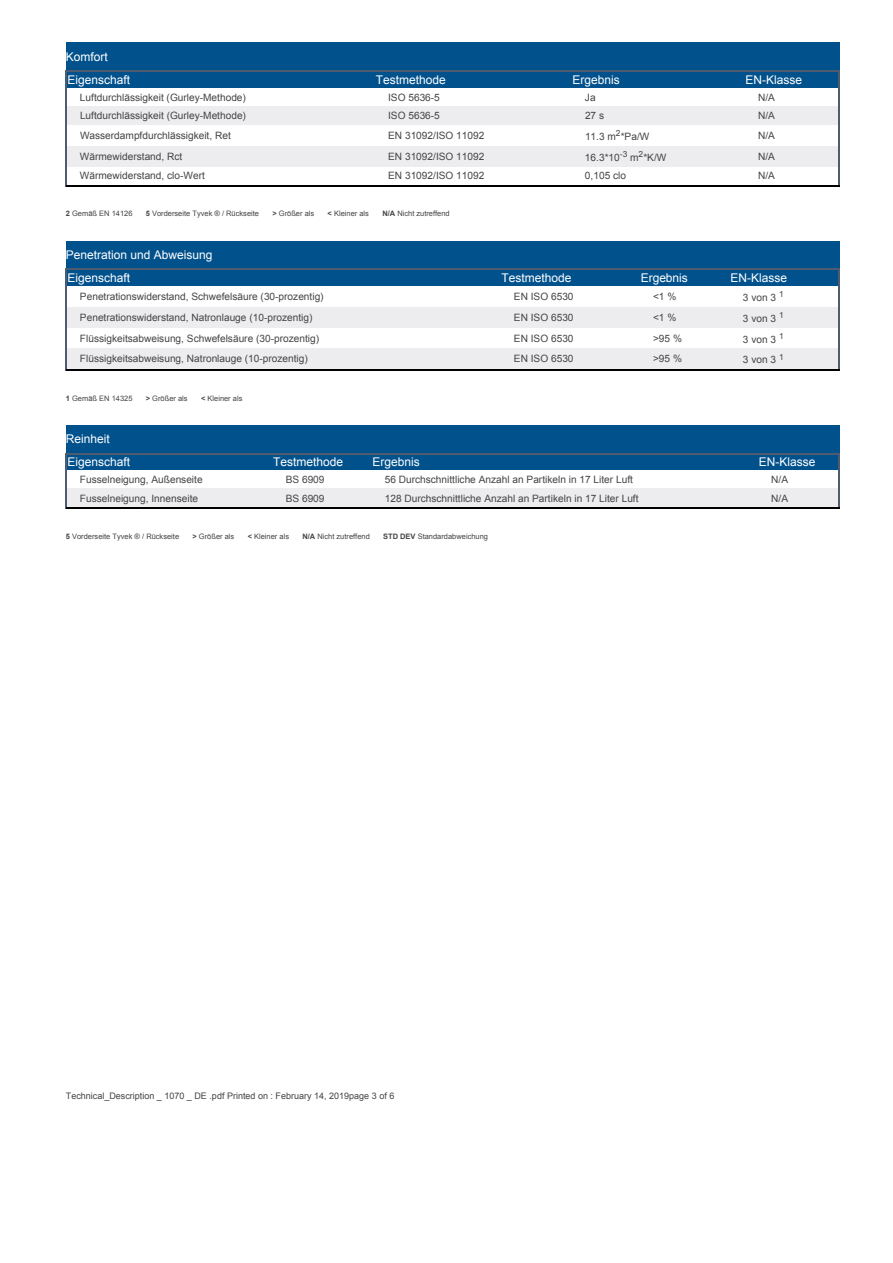
<style>
.page{position:relative;width:893px;height:1263px;background:#fff}
.page>*{position:absolute;margin:0;border:0;box-sizing:border-box;transform-origin:0 0}
.t1{font:12px/23px "Arial";color:#fff}
.t2{font:10.2px "Arial";color:#444}
.t3{font:9px "Arial";color:#444}
.t4{font:7.5px "Arial";color:#444}
.s1{font-weight:700}
</style>
<div class="page">
<div style="left:66px;top:43px;width:773px;height:28px;background:#00518c"></div>
<div style="left:66px;top:71px;width:309px;height:17px;background:#00518c"></div>
<div style="left:375px;top:71px;width:196px;height:17px;background:#00518c"></div>
<div style="left:571px;top:71px;width:173px;height:17px;background:#00518c"></div>
<div style="left:744px;top:71px;width:95px;height:17px;background:#00518c"></div>
<div style="left:66px;top:106px;width:309px;height:19px;background:#edecee"></div>
<div style="left:375px;top:106px;width:196px;height:19px;background:#edecee"></div>
<div style="left:571px;top:106px;width:173px;height:19px;background:#edecee"></div>
<div style="left:744px;top:106px;width:95px;height:19px;background:#edecee"></div>
<div style="left:66px;top:146px;width:309px;height:20px;background:#edecee"></div>
<div style="left:375px;top:146px;width:196px;height:20px;background:#edecee"></div>
<div style="left:571px;top:146px;width:173px;height:20px;background:#edecee"></div>
<div style="left:744px;top:146px;width:95px;height:20px;background:#edecee"></div>
<hr style="left:65px;top:71px;width:310px;height:1px;background:#4d5c6f">
<hr style="left:375px;top:71px;width:196px;height:1px;background:#4d5c6f">
<hr style="left:571px;top:71px;width:173px;height:1px;background:#4d5c6f">
<hr style="left:744px;top:71px;width:96px;height:1px;background:#4d5c6f">
<hr style="left:65px;top:185px;width:310px;height:1px;background:#4d5c6f">
<svg style="left:65px;top:72px;width:1px;height:113px"></svg>
<hr style="left:375px;top:185px;width:196px;height:1px;background:#4d5c6f">
<hr style="left:571px;top:185px;width:173px;height:1px;background:#4d5c6f">
<svg style="left:839px;top:72px;width:1px;height:113px"></svg>
<hr style="left:744px;top:185px;width:96px;height:1px;background:#4d5c6f">
<hr style="left:66px;top:186px;width:773px;height:1px;background:#000">
<div style="left:66px;top:241px;width:773px;height:28px;background:#00518c"></div>
<div style="left:66px;top:269px;width:434px;height:17px;background:#00518c"></div>
<div style="left:500px;top:269px;width:140px;height:17px;background:#00518c"></div>
<div style="left:640px;top:269px;width:89px;height:17px;background:#00518c"></div>
<div style="left:729px;top:269px;width:110px;height:17px;background:#00518c"></div>
<div style="left:66px;top:307px;width:434px;height:21px;background:#edecee"></div>
<div style="left:500px;top:307px;width:140px;height:21px;background:#edecee"></div>
<div style="left:640px;top:307px;width:89px;height:21px;background:#edecee"></div>
<div style="left:729px;top:307px;width:110px;height:21px;background:#edecee"></div>
<div style="left:66px;top:348px;width:434px;height:22px;background:#edecee"></div>
<div style="left:500px;top:348px;width:140px;height:22px;background:#edecee"></div>
<div style="left:640px;top:348px;width:89px;height:22px;background:#edecee"></div>
<div style="left:729px;top:348px;width:110px;height:22px;background:#edecee"></div>
<hr style="left:65px;top:269px;width:435px;height:1px;background:#4d5c6f">
<hr style="left:500px;top:269px;width:140px;height:1px;background:#4d5c6f">
<hr style="left:640px;top:269px;width:89px;height:1px;background:#4d5c6f">
<hr style="left:729px;top:269px;width:111px;height:1px;background:#4d5c6f">
<hr style="left:65px;top:369px;width:435px;height:1px;background:#4d5c6f">
<svg style="left:65px;top:270px;width:1px;height:99px"></svg>
<hr style="left:500px;top:369px;width:140px;height:1px;background:#4d5c6f">
<hr style="left:640px;top:369px;width:89px;height:1px;background:#4d5c6f">
<svg style="left:839px;top:270px;width:1px;height:99px"></svg>
<hr style="left:729px;top:369px;width:111px;height:1px;background:#4d5c6f">
<hr style="left:66px;top:370px;width:773px;height:1px;background:#000">
<div style="left:66px;top:425px;width:773px;height:29px;background:#00518c"></div>
<div style="left:66px;top:454px;width:206px;height:16px;background:#00518c"></div>
<div style="left:272px;top:454px;width:99px;height:16px;background:#00518c"></div>
<div style="left:371px;top:454px;width:387px;height:16px;background:#00518c"></div>
<div style="left:758px;top:454px;width:81px;height:16px;background:#00518c"></div>
<div style="left:66px;top:489px;width:206px;height:19px;background:#edecee"></div>
<div style="left:272px;top:489px;width:99px;height:19px;background:#edecee"></div>
<div style="left:371px;top:489px;width:387px;height:19px;background:#edecee"></div>
<div style="left:758px;top:489px;width:81px;height:19px;background:#edecee"></div>
<hr style="left:65px;top:453px;width:207px;height:1px;background:#4d5c6f">
<hr style="left:272px;top:453px;width:99px;height:1px;background:#4d5c6f">
<hr style="left:371px;top:453px;width:387px;height:1px;background:#4d5c6f">
<hr style="left:758px;top:453px;width:82px;height:1px;background:#4d5c6f">
<hr style="left:65px;top:507px;width:207px;height:1px;background:#4d5c6f">
<svg style="left:65px;top:454px;width:1px;height:53px"></svg>
<hr style="left:272px;top:507px;width:99px;height:1px;background:#4d5c6f">
<hr style="left:371px;top:507px;width:387px;height:1px;background:#4d5c6f">
<svg style="left:839px;top:454px;width:1px;height:53px"></svg>
<hr style="left:758px;top:507px;width:82px;height:1px;background:#4d5c6f">
<hr style="left:66px;top:508px;width:773px;height:1px;background:#000">
<p class="t1" style="left:66px;top:46px;width:66px">Komfort<br>Eigenschaft</p>
<p class="t1" style="left:376px;top:69px;width:71px">Testmethode</p>
<p class="t1" style="left:573px;top:69px;width:49px">Ergebnis</p>
<p class="t1" style="left:746px;top:69px;width:58px">EN-Klasse</p>
<p class="t2" style="left:80px;top:91px;width:167px">Luftdurchlässigkeit (Gurley-Methode)</p>
<p class="t2" style="left:388px;top:91px;width:53px">ISO 5636-5</p>
<p class="t2" style="left:585px;top:91px;width:12px">Ja</p>
<p class="t2" style="left:758px;top:91px;width:18px">N/A</p>
<p class="t2" style="left:80px;top:109px;width:167px">Luftdurchlässigkeit (Gurley-Methode)</p>
<p class="t2" style="left:388px;top:109px;width:53px">ISO 5636-5</p>
<p class="t2" style="left:585px;top:109px;width:21px">27 s</p>
<p class="t2" style="left:758px;top:109px;width:18px">N/A</p>
<p class="t2" style="left:80px;top:129px;width:152px">Wasserdampfdurchlässigkeit, Ret</p>
<p class="t2" style="left:388px;top:129px;width:98px">EN 31092/ISO 11092</p>
<p class="t2" style="left:585px;top:130px;width:66px">11.3 m<sup>2</sup>*Pa/W</p>
<p class="t2" style="left:758px;top:129px;width:18px">N/A</p>
<p class="t2" style="left:80px;top:149px;width:104px">Wärmewiderstand, Rct</p>
<p class="t2" style="left:388px;top:149px;width:98px">EN 31092/ISO 11092</p>
<p class="t2" style="left:585px;top:151px;width:83px">16.3*10<sup>-3</sup> m<sup>2</sup>*K/W</p>
<p class="t2" style="left:758px;top:149px;width:18px">N/A</p>
<p class="t2" style="left:80px;top:169px;width:126px">Wärmewiderstand, clo-Wert</p>
<p class="t2" style="left:388px;top:169px;width:98px">EN 31092/ISO 11092</p>
<p class="t2" style="left:585px;top:169px;width:43px">0,105 clo</p>
<p class="t2" style="left:758px;top:169px;width:18px">N/A</p>
<p class="t4" style="left:66px;top:209px;width:68px"><span class="s1">2</span> Gemäß EN 14126</p>
<p class="t4" style="left:146px;top:209px;width:115px"><span class="s1">5</span> Vorderseite Tyvek ® / Rückseite</p>
<p class="t4" style="left:272px;top:209px;width:43px"><span class="s1">&gt;</span> Größer als</p>
<p class="t4" style="left:328px;top:209px;width:43px"><span class="s1">&lt;</span> Kleiner als</p>
<p class="t4" style="left:382px;top:209px;width:69px"><span class="s1">N/A</span> Nicht zutreffend</p>
<p class="t1" style="left:66px;top:244px;width:148px">Penetration und Abweisung<br>Eigenschaft</p>
<p class="t1" style="left:502px;top:267px;width:71px">Testmethode</p>
<p class="t1" style="left:641px;top:267px;width:49px">Ergebnis</p>
<p class="t1" style="left:730px;top:267px;width:58px">EN-Klasse</p>
<p class="t2" style="left:80px;top:290px;width:245px">Penetrationswiderstand, Schwefelsäure (30-prozentig)</p>
<p class="t2" style="left:514px;top:290px;width:61px">EN ISO 6530</p>
<p class="t2" style="left:653px;top:290px;width:25px">&lt;1 %</p>
<p class="t2" style="left:743px;top:291px;width:42px">3 von 3 <sup>1</sup></p>
<p class="t2" style="left:80px;top:311px;width:234px">Penetrationswiderstand, Natronlauge (10-prozentig)</p>
<p class="t2" style="left:514px;top:311px;width:61px">EN ISO 6530</p>
<p class="t2" style="left:653px;top:311px;width:25px">&lt;1 %</p>
<p class="t2" style="left:743px;top:312px;width:42px">3 von 3 <sup>1</sup></p>
<p class="t2" style="left:80px;top:331px;width:241px">Flüssigkeitsabweisung, Schwefelsäure (30-prozentig)</p>
<p class="t2" style="left:514px;top:331px;width:61px">EN ISO 6530</p>
<p class="t2" style="left:653px;top:331px;width:30px">&gt;95 %</p>
<p class="t2" style="left:743px;top:332px;width:42px">3 von 3 <sup>1</sup></p>
<p class="t2" style="left:80px;top:352px;width:229px">Flüssigkeitsabweisung, Natronlauge (10-prozentig)</p>
<p class="t2" style="left:514px;top:352px;width:61px">EN ISO 6530</p>
<p class="t2" style="left:653px;top:352px;width:30px">&gt;95 %</p>
<p class="t2" style="left:743px;top:353px;width:42px">3 von 3 <sup>1</sup></p>
<p class="t4" style="left:66px;top:393px;width:68px"><span class="s1">1</span> Gemäß EN 14325</p>
<p class="t4" style="left:146px;top:393px;width:43px"><span class="s1">&gt;</span> Größer als</p>
<p class="t4" style="left:201px;top:393px;width:43px"><span class="s1">&lt;</span> Kleiner als</p>
<p class="t1" style="left:66px;top:428px;width:66px">Reinheit<br>Eigenschaft</p>
<p class="t1" style="left:273px;top:451px;width:71px">Testmethode</p>
<p class="t1" style="left:372px;top:451px;width:49px">Ergebnis</p>
<p class="t1" style="left:759px;top:451px;width:58px">EN-Klasse</p>
<p class="t2" style="left:80px;top:473px;width:124px">Fusselneigung, Außenseite</p>
<p class="t2" style="left:286px;top:473px;width:40px">BS 6909</p>
<p class="t2" style="left:385px;top:473px;width:250px">56 Durchschnittliche Anzahl an Partikeln in 17 Liter Luft</p>
<p class="t2" style="left:771px;top:473px;width:18px">N/A</p>
<p class="t2" style="left:80px;top:491px;width:120px">Fusselneigung, Innenseite</p>
<p class="t2" style="left:286px;top:491px;width:40px">BS 6909</p>
<p class="t2" style="left:385px;top:491px;width:255px">128 Durchschnittliche Anzahl an Partikeln in 17 Liter Luft</p>
<p class="t2" style="left:771px;top:491px;width:18px">N/A</p>
<p class="t4" style="left:66px;top:531px;width:115px"><span class="s1">5</span> Vorderseite Tyvek ® / Rückseite</p>
<p class="t4" style="left:192px;top:531px;width:43px"><span class="s1">&gt;</span> Größer als</p>
<p class="t4" style="left:248px;top:531px;width:43px"><span class="s1">&lt;</span> Kleiner als</p>
<p class="t4" style="left:302px;top:531px;width:69px"><span class="s1">N/A</span> Nicht zutreffend</p>
<p class="t4" style="left:383px;top:531px;width:106px"><span class="s1">STD DEV</span> Standardabweichung</p>
<p class="t3" style="left:66px;top:1090px;width:330px">Technical_Description _ 1070 _ DE .pdf Printed on : February 14, 2019page 3 of 6</p>
</div>
